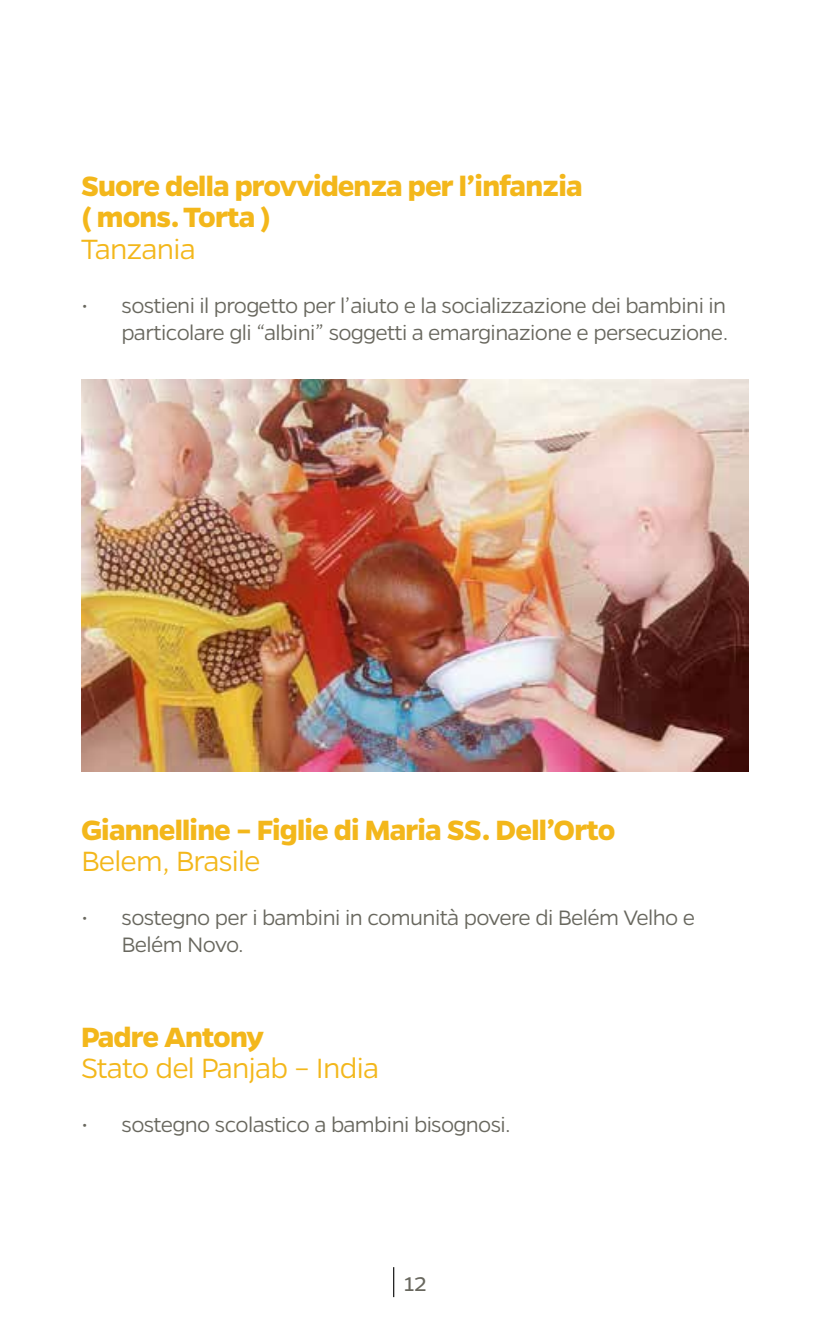
<style>
.page{position:relative;width:830px;height:1340px;background:#fff}
.page>*{position:absolute;margin:0;border:0;box-sizing:border-box;transform-origin:0 0}
.t1{font:700 31.5px/31.5px "Gentona";letter-spacing:-.03em;color:#f3b71b}
.t2{font:300 31.5px "Gentona";letter-spacing:-.025em;color:#f3b71b}
.t3{font:300 23.62px/27px "Gentona";letter-spacing:-.03em;color:#68675e;text-align:right}
.t4{font:22.5px "Gentona";color:#68675e}
</style>
<div class="page">
<hr style="left:393px;top:1267px;width:1px;height:30px;background:#000">
<img style="left:81px;top:379px;width:667px;height:392px">
<h1 class="t1" style="left:81px;top:170px;width:503px">Suore della provvidenza per l’infanzia ( mons. Torta )</h1>
<h1 class="t2" style="left:81px;top:231px;width:116px">Tanzania</h1>
<p class="t3" style="left:81px;top:292px;width:648px">• sostieni il progetto per l’aiuto e la socializzazione dei bambini in particolare gli “albini” soggetti a emarginazione e persecuzione.</p>
<h1 class="t1" style="left:81px;top:813px;width:535px">Giannelline – Figlie di Maria SS. Dell’Orto</h1>
<h1 class="t2" style="left:81px;top:843px;width:181px">Belem, Brasile</h1>
<p class="t3" style="left:121px;top:904px;width:574px;text-align:left;text-indent:-40px">• sostegno per i bambini in comunità povere di Belém Velho e<br>Belém Novo.</p>
<h1 class="t1" style="left:81px;top:1020px;width:184px">Padre Antony</h1>
<h1 class="t2" style="left:81px;top:1050px;width:299px">Stato del Panjab – India</h1>
<p class="t3" style="left:81px;top:1111px;width:431px">• sostegno scolastico a bambini bisognosi.</p>
<p class="t4" style="left:403px;top:1271px;width:24px">12</p>
</div>
